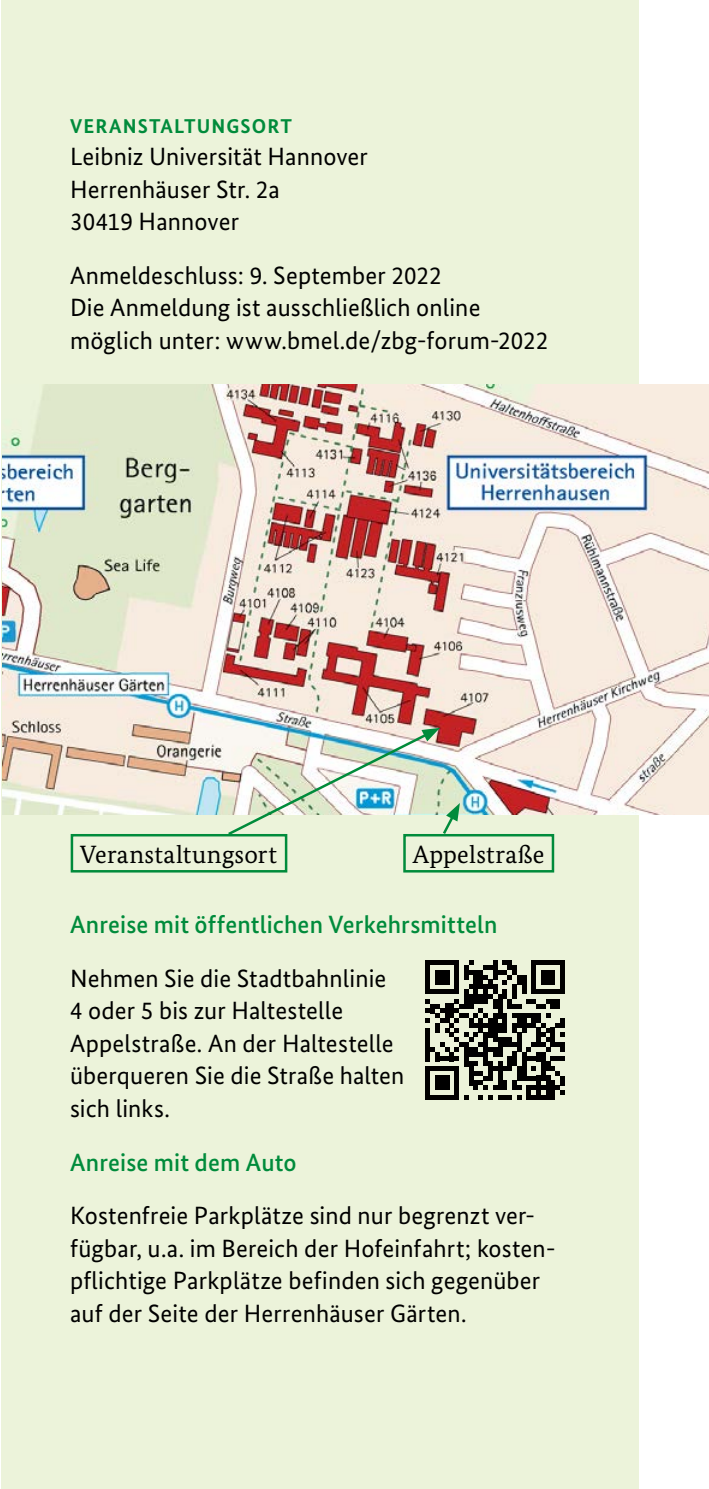
<style>
.page{position:relative;width:709px;height:1489px;background:#fff}
.page>*{position:absolute;margin:0;border:0;box-sizing:border-box;transform-origin:0 0}
.p_Infokasten_Fließtext{font:25px/32.5px "Bundes Sans";letter-spacing:.005em;color:#000}
.p_Infokasten_Fließtext-2{font:500 25px "Bundes Sans";letter-spacing:.005em;color:#008b3b}
.t1{font:25px "Bundes Serif";letter-spacing:.01em;color:#000}
.p_Impressum_Überschrift{font:700 20px "Bundes Sans";letter-spacing:.055em;color:#008b3b}
</style>
<div class="page">
<div style="left:1px;top:0;width:637px;height:1488px;background:#ecf3da"></div>
<img style="left:3px;top:384px;width:705px;height:430px">
<div style="left:403px;top:834px;width:151px;height:38px;border:2px solid #008b3b"></div>
<div style="left:71px;top:834px;width:216px;height:38px;border:2px solid #008b3b"></div>
<img style="left:225px;top:727px;width:235px;height:110px">
<svg style="left:425px;top:960px;width:140px;height:139px"></svg>
<p class="p_Impressum_Überschrift" style="left:70px;top:113px;width:223px">VERANSTALTUNGSORT</p>
<p class="p_Infokasten_Fließtext" style="left:70px;top:140px;width:299px">Leibniz Universität Hannover<br>Herrenhäuser Str. 2a<br>30419 Hannover</p>
<p class="p_Infokasten_Fließtext" style="left:70px;top:259px;width:479px">Anmeldeschluss: 9. September 2022<br>Die Anmeldung ist ausschließlich online möglich unter: www.bmel.de/zbg-forum-2022</p>
<p class="t1" style="left:80px;top:839px;width:198px">Veranstaltungsort</p>
<p class="t1" style="left:413px;top:839px;width:133px">Appelstraße</p>
<p class="p_Infokasten_Fließtext-2" style="left:70px;top:909px;width:429px">Anreise mit öffentlichen Verkehrsmitteln</p>
<p class="p_Infokasten_Fließtext" style="left:70px;top:961px;width:336px">Nehmen Sie die Stadtbahnlinie<br>4 oder 5 bis zur Haltestelle<br>Appelstraße. An der Haltestelle überqueren Sie die Straße halten sich links.</p>
<p class="p_Infokasten_Fließtext-2" style="left:70px;top:1146px;width:228px">Anreise mit dem Auto</p>
<p class="p_Infokasten_Fließtext" style="left:70px;top:1199px;width:487px">Kostenfreie Parkplätze sind nur begrenzt ver&shy;fügbar, u.a. im Bereich der Hofeinfahrt; kosten&shy;pflichtige Parkplätze befinden sich gegenüber auf der Seite der Herrenhäuser Gärten.</p>
</div>
